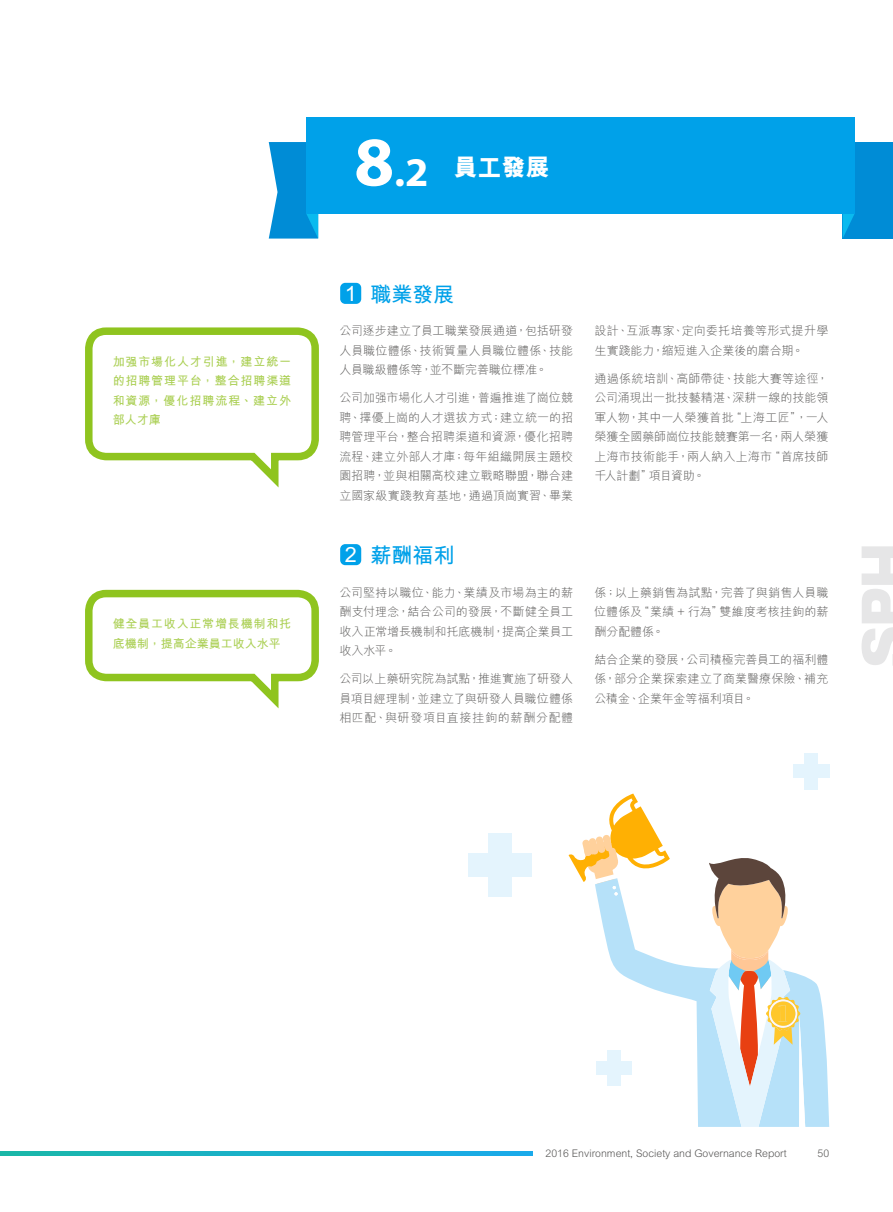
<style>
.page{position:relative;width:893px;height:1212px;background:#fff}
.page>*{position:absolute;margin:0;border:0;box-sizing:border-box;transform-origin:0 0}
.t1{font:800 24px "M Hei HK";color:#fff}
.t2{font:700 21px "M Hei HK";color:#00a1e9}
.t3{font:700 21px "M Hei HK";color:#fff}
.t4{font:300 12px/19.5px "M Hei HK";letter-spacing:.005em;color:#595857;text-align:justify}
.t5{font:700 12px/19.5px "M Hei HK";letter-spacing:.075em;color:#aacf53;text-align:justify}
.t6{font:300 10.5px "M Hei HK";color:#595857}
.s1{font-family:"Myriad Pro";font-weight:700;font-size:70.2px}
.s2{font-family:"Myriad Pro";font-weight:700;font-size:40.95px}
</style>
<div class="page">
<svg style="left:861px;top:546px;width:32px;height:119px"></svg>
<svg style="left:0;top:1152px;width:532px;height:3px;background:#1ab0ca"></svg>
<svg style="left:269px;top:142px;width:49px;height:97px;background:#1b9adb"></svg>
<div style="left:843px;top:142px;width:50px;height:97px;background:#008cd6"></div>
<svg style="left:843px;top:213px;width:12px;height:24px"></svg>
<div style="left:306px;top:117px;width:549px;height:96px;background:#00a1e9"></div>
<div style="left:340px;top:283px;width:21px;height:21px;background:#00a1e9;border-radius:5px"></div>
<div style="left:340px;top:544px;width:21px;height:21px;background:#00a1e9;border-radius:5px"></div>
<svg style="left:568px;top:793px;width:261px;height:334px"></svg>
<svg style="left:85px;top:327px;width:234px;height:161px"></svg>
<svg style="left:85px;top:589px;width:234px;height:120px"></svg>
<div style="left:805px;top:753px;width:13px;height:36px;background:#e4f4fd"></div>
<div style="left:793px;top:764px;width:37px;height:14px;background:#e4f4fd"></div>
<div style="left:608px;top:1050px;width:13px;height:36px;background:#e4f4fd"></div>
<div style="left:596px;top:1061px;width:36px;height:14px;background:#e4f4fd"></div>
<div style="left:489px;top:833px;width:23px;height:64px;background:#e4f4fd"></div>
<div style="left:469px;top:853px;width:63px;height:24px;background:#e4f4fd"></div>
<p class="t5" style="left:113px;top:351px;width:180px">加强市場化人才引進，建立統一的招聘管理平台，整合招聘渠道和資源，優化招聘流程、建立外部人才庫</p>
<p class="t5" style="left:113px;top:613px;width:180px">健全員工收入正常增長機制和托底機制，提高企業員工收入水平</p>
<h1 class="t1" style="left:354px;top:151px;width:197px"><span class="s1">8</span><span class="s2">.2</span> 員工發展</h1>
<h2 class="t3" style="left:345px;top:278px;width:14px">1</h2>
<h2 class="t2" style="left:371px;top:279px;width:85px">職業發展</h2>
<p class="t4" style="left:339px;top:321px;width:235px">公司逐步建立了員工職業發展通道，包括研發人員職位體係、技術質量人員職位體係、技能人員職級體係等，並不斷完善職位標准。</p>
<p class="t4" style="left:339px;top:388px;width:235px">公司加强市場化人才引進，普遍推進了崗位競聘、擇優上崗的人才選拔方式；建立統一的招聘管理平台，整合招聘渠道和資源，優化招聘流程、建立外部人才庫；每年組織開展主題校園招聘，並與相關高校建立戰略聯盟，聯合建立國家級實踐教育基地，通過頂崗實習、畢業</p>
<h2 class="t3" style="left:345px;top:539px;width:14px">2</h2>
<h2 class="t2" style="left:371px;top:540px;width:85px">薪酬福利</h2>
<p class="t4" style="left:339px;top:582px;width:235px">公司堅持以職位、能力、業績及市場為主的薪酬支付理念，結合公司的發展，不斷健全員工收入正常增長機制和托底機制，提高企業員工收入水平。</p>
<p class="t4" style="left:339px;top:669px;width:235px">公司以上藥研究院為試點，推進實施了研發人員項目經理制，並建立了與研發人員職位體係相匹配、與研發項目直接挂鉤的薪酬分配體</p>
<p class="t4" style="left:594px;top:321px;width:235px">設計、互派專家、定向委托培養等形式提升學生實踐能力，縮短進入企業後的磨合期。</p>
<p class="t4" style="left:594px;top:368px;width:235px">通過係統培訓、高師帶徒、技能大賽等途徑，公司涌現出一批技藝精湛、深耕一線的技能領軍人物，其中一人榮獲首批“上海工匠”，一人榮獲全國藥師崗位技能競賽第一名，兩人榮獲上海市技術能手，兩人納入上海市“首席技師千人計劃”項目資助。</p>
<p class="t4" style="left:594px;top:582px;width:235px">係；以上藥銷售為試點，完善了與銷售人員職位體係及“業績 + 行為”雙維度考核挂鉤的薪酬分配體係。</p>
<p class="t4" style="left:594px;top:649px;width:235px">結合企業的發展，公司積極完善員工的福利體係，部分企業探索建立了商業醫療保險、補充公積金、企業年金等福利項目。</p>
<p class="t6" style="left:546px;top:1146px;width:243px">2016 Environment, Society and Governance Report</p>
<p class="t6" style="left:817px;top:1146px;width:13px">50</p>
</div>
